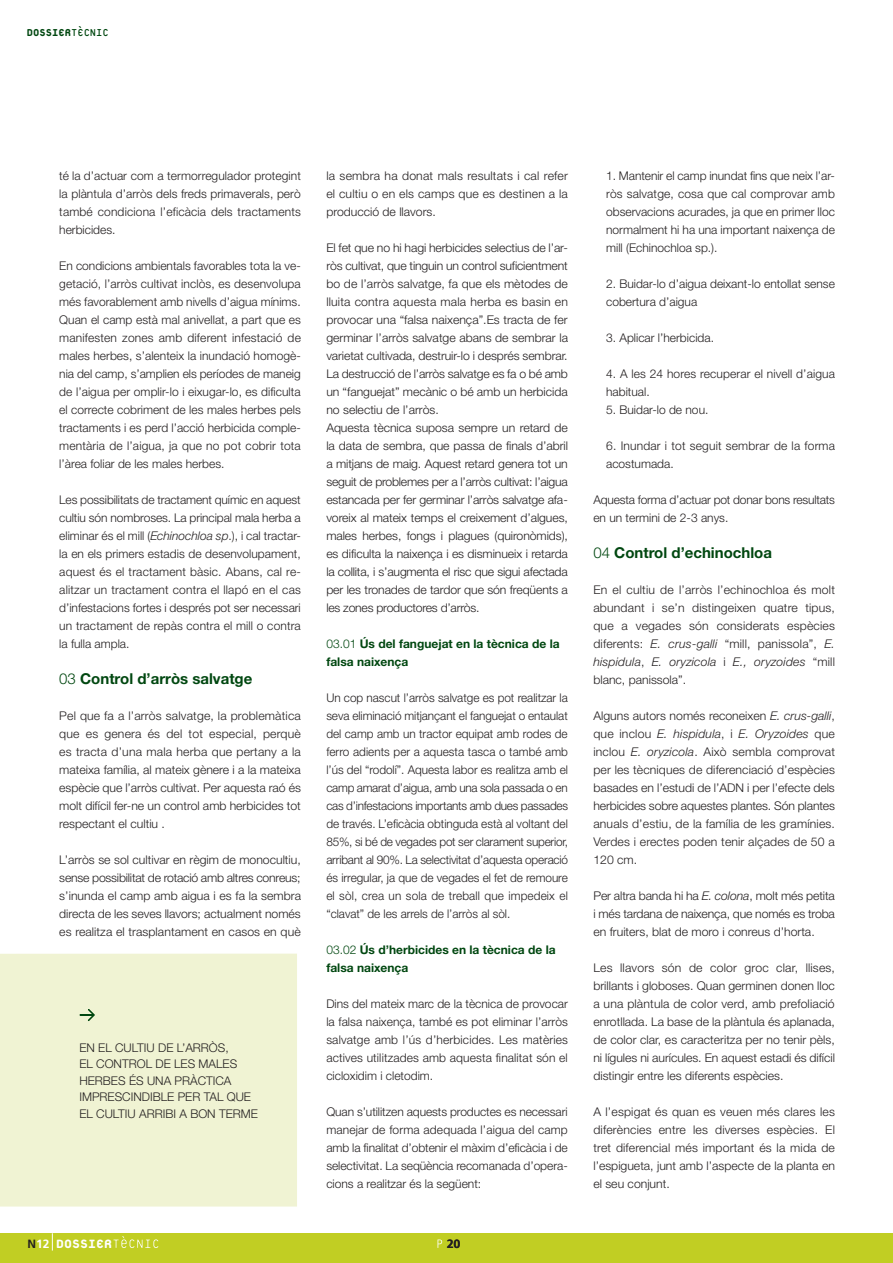
<style>
.page{position:relative;width:893px;height:1263px;background:#fff}
.page>*{position:absolute;margin:0;border:0;box-sizing:border-box;transform-origin:0 0}
.t1{font:800 18px "Platelet";color:#fff;scale:.96 1}
.t2{font:700 15px "Helvetica Neue";color:#004710}
.t3{font:800 15px "Platelet";color:#004710;scale:.91 1}
.t4{font:300 12px/18px "Helvetica Neue";color:#231f20;text-align:justify}
.t5{font:700 12px/18px "Helvetica Neue";color:#004710}
.t6{font:700 12px "Frutiger";color:#231f20}
.s1{font-weight:400}
.s2{font-style:italic}
.s3{font-weight:300}
.s4{font-family:"Frutiger";font-weight:700;font-size:12px;color:#231f20}
.s5{font-family:"Frutiger";font-weight:700;font-size:12px}
</style>
<div class="page">
<div style="left:0;top:1233px;width:893px;height:30px;background:#c1ce23"></div>
<svg style="left:437px;top:1239px;width:5px;height:9px"></svg>
<svg style="left:52px;top:1233px;width:1px;height:17px"></svg>
<svg style="left:113px;top:1236px;width:45px;height:12px"></svg>
<div style="left:0;top:954px;width:297px;height:252px;background:#f0f3d3"></div>
<svg style="left:79px;top:1009px;width:16px;height:12px"></svg>
<p class="t3" style="left:27px;top:26px;width:92px">DOSSIER<span class="s1">TÈCNIC</span></p>
<p class="t4" style="left:59px;top:166px;width:243px">té la d’actuar com a termorregulador protegint la plàntula d’arròs dels freds primaverals, però també condiciona l’eficàcia dels tractaments herbicides.</p>
<p class="t4" style="left:59px;top:256px;width:243px">En condicions ambientals favorables tota la ve&shy;getació, l’arròs cultivat inclòs, es desenvolupa més favorablement amb nivells d’aigua mínims.<br>Quan el camp està mal anivellat, a part que es manifesten zones amb diferent infestació de males herbes, s’alenteix la inundació homogè&shy;nia del camp, s’amplien els períodes de maneig de l’aigua per omplir-lo i eixugar-lo, es dificulta el correcte cobriment de les males herbes pels tractaments i es perd l’acció herbicida comple&shy;mentària de l’aigua, ja que no pot cobrir tota l’àrea foliar de les males herbes.</p>
<p class="t4" style="left:59px;top:490px;width:243px">Les possibilitats de tractament químic en aquest cultiu són nombroses. La principal mala herba a eliminar és el mill (<span class="s2">Echinochloa sp</span>.), i cal tractar&shy;la en els primers estadis de desenvolupament, aquest és el tractament bàsic. Abans, cal re&shy;alitzar un tractament contra el llapó en el cas d’infestacions fortes i després pot ser necessari un tractament de repàs contra el mill o contra la fulla ampla.</p>
<p class="t2" style="left:59px;top:669px;width:195px"><span class="s3">03</span> Control d’arròs salvatge</p>
<p class="t4" style="left:59px;top:706px;width:243px">Pel que fa a l’arròs salvatge, la problemàtica que es genera és del tot especial, perquè es tracta d’una mala herba que pertany a la mateixa família, al mateix gènere i a la mateixa espècie que l’arròs cultivat. Per aquesta raó és molt difícil fer-ne un control amb herbicides tot respectant el cultiu .</p>
<p class="t4" style="left:59px;top:850px;width:243px">L’arròs se sol cultivar en règim de monocultiu, sense possibilitat de rotació amb altres conreus; s’inunda el camp amb aigua i es fa la sembra directa de les seves llavors; actualment només es realitza el trasplantament en casos en què</p>
<p class="t4" style="left:79px;top:1039px;width:173px;line-height:16.5px;text-align:left">EN EL CULTIU DE L’ARRÒS,<br>EL CONTROL DE LES MALES<br>HERBES ÉS UNA PRÀCTICA<br>IMPRESCINDIBLE PER TAL QUE</p>
<p class="t4" style="left:79px;top:1104px;width:180px">EL CULTIU ARRIBI A BON TERME</p>
<h1 class="t1" style="left:28px;top:1235px;width:89px"><span class="s4">N</span><span class="s5">12</span> DOSSIER</h1>
<p class="t4" style="left:326px;top:166px;width:243px">la sembra ha donat mals resultats i cal refer el cultiu o en els camps que es destinen a la producció de llavors.</p>
<p class="t4" style="left:326px;top:238px;width:243px">El fet que no hi hagi herbicides selectius de l’ar&shy;ròs cultivat, que tinguin un control suficientment bo de l’arròs salvatge, fa que els mètodes de lluita contra aquesta mala herba es basin en provocar una “falsa naixença”.Es tracta de fer germinar l’arròs salvatge abans de sembrar la varietat cultivada, destruir-lo i després sembrar.<br>La destrucció de l’arròs salvatge es fa o bé amb un “fanguejat” mecànic o bé amb un herbicida no selectiu de l’arròs.</p>
<p class="t4" style="left:326px;top:418px;width:243px">Aquesta tècnica suposa sempre un retard de la data de sembra, que passa de finals d’abril a mitjans de maig. Aquest retard genera tot un seguit de problemes per a l’arròs cultivat: l’aigua estancada per fer germinar l’arròs salvatge afa&shy;voreix al mateix temps el creixement d’algues, males herbes, fongs i plagues (quironòmids), es dificulta la naixença i es disminueix i retarda la collita, i s’augmenta el risc que sigui afectada per les tronades de tardor que són freqüents a les zones productores d’arròs.</p>
<p class="t5" style="left:326px;top:634px;width:235px"><span class="s3">03.01</span> Ús del fanguejat en la tècnica de la falsa naixença</p>
<p class="t4" style="left:326px;top:688px;width:243px">Un cop nascut l’arròs salvatge es pot realitzar la seva eliminació mitjançant el fanguejat o entaulat del camp amb un tractor equipat amb rodes de ferro adients per a aquesta tasca o també amb l’ús del “rodolí”. Aquesta labor es realitza amb el camp amarat d’aigua, amb una sola passada o en cas d’infestacions importants amb dues passades de través. L’eficàcia obtinguda està al voltant del 85%, si bé de vegades pot ser clarament superior, arribant al 90%. La selectivitat d’aquesta operació és irregular, ja que de vegades el fet de remoure el sòl, crea un sola de treball que impedeix el “clavat” de les arrels de l’arròs al sòl.</p>
<p class="t5" style="left:326px;top:940px;width:231px"><span class="s3">03.02</span> Ús d’herbicides en la tècnica de la falsa naixença</p>
<p class="t4" style="left:326px;top:994px;width:243px">Dins del mateix marc de la tècnica de provocar la falsa naixença, també es pot eliminar l’arròs salvatge amb l’ús d’herbicides. Les matèries actives utilitzades amb aquesta finalitat són el cicloxidim i cletodim.</p>
<p class="t4" style="left:326px;top:1102px;width:243px">Quan s’utilitzen aquests productes es necessari manejar de forma adequada l’aigua del camp amb la finalitat d’obtenir el màxim d’eficàcia i de selectivitat. La seqüència recomanada d’opera&shy;cions a realitzar és la següent:</p>
<p class="t6" style="left:447px;top:1237px;width:15px">20</p>
<p class="t4" style="left:606px;top:166px;width:230px">1. Mantenir el camp inundat fins que neix l’ar&shy;ròs salvatge, cosa que cal comprovar amb observacions acurades, ja que en primer lloc normalment hi ha una important naixença de mill (Echinochloa sp.).</p>
<p class="t4" style="left:606px;top:274px;width:230px">2. Buidar-lo d’aigua deixant-lo entollat sense cobertura d’aigua</p>
<p class="t4" style="left:606px;top:328px;width:109px">3. Aplicar l’herbicida.</p>
<p class="t4" style="left:606px;top:364px;width:230px">4. A les 24 hores recuperar el nivell d’aigua habitual.</p>
<p class="t4" style="left:606px;top:400px;width:104px">5. Buidar-lo de nou.</p>
<p class="t4" style="left:606px;top:436px;width:230px">6. Inundar i tot seguit sembrar de la forma acostumada.</p>
<p class="t4" style="left:593px;top:490px;width:243px">Aquesta forma d’actuar pot donar bons resultats en un termini de 2-3 anys.</p>
<p class="t2" style="left:593px;top:543px;width:180px"><span class="s3">04</span> Control d’echinochloa</p>
<p class="t4" style="left:593px;top:580px;width:243px">En el cultiu de l’arròs l’echinochloa és molt abundant i se’n distingeixen quatre tipus, que a vegades són considerats espècies diferents: <span class="s2">E. crus-galli</span> “mill, panissola”, <span class="s2">E. hispidula</span>, <span class="s2">E. oryzicola</span> i <span class="s2">E., oryzoides</span> “mill blanc, panissola”.</p>
<p class="t4" style="left:593px;top:706px;width:243px">Alguns autors només reconeixen <span class="s2">E. crus-galli</span>, que inclou <span class="s2">E. hispidula</span>, i <span class="s2">E. Oryzoides</span> que inclou <span class="s2">E. oryzicola</span>. Això sembla comprovat per les tècniques de diferenciació d’espècies basades en l’estudi de l’ADN i per l’efecte dels herbicides sobre aquestes plantes. Són plantes anuals d’estiu, de la família de les gramínies.<br>Verdes i erectes poden tenir alçades de 50 a 120 cm.</p>
<p class="t4" style="left:593px;top:886px;width:243px">Per altra banda hi ha <span class="s2">E. colona</span>, molt més petita i més tardana de naixença, que només es troba en fruiters, blat de moro i conreus d’horta.</p>
<p class="t4" style="left:593px;top:958px;width:243px">Les llavors són de color groc clar, llises, brillants i globoses. Quan germinen donen lloc a una plàntula de color verd, amb prefoliació enrotllada. La base de la plàntula és aplanada, de color clar, es caracteritza per no tenir pèls, ni lígules ni aurícules. En aquest estadi és difícil distingir entre les diferents espècies.</p>
<p class="t4" style="left:593px;top:1102px;width:243px">A l’espigat és quan es veuen més clares les diferències entre les diverses espècies. El tret diferencial més important és la mida de l’espigueta, junt amb l’aspecte de la planta en el seu conjunt.</p>
</div>
